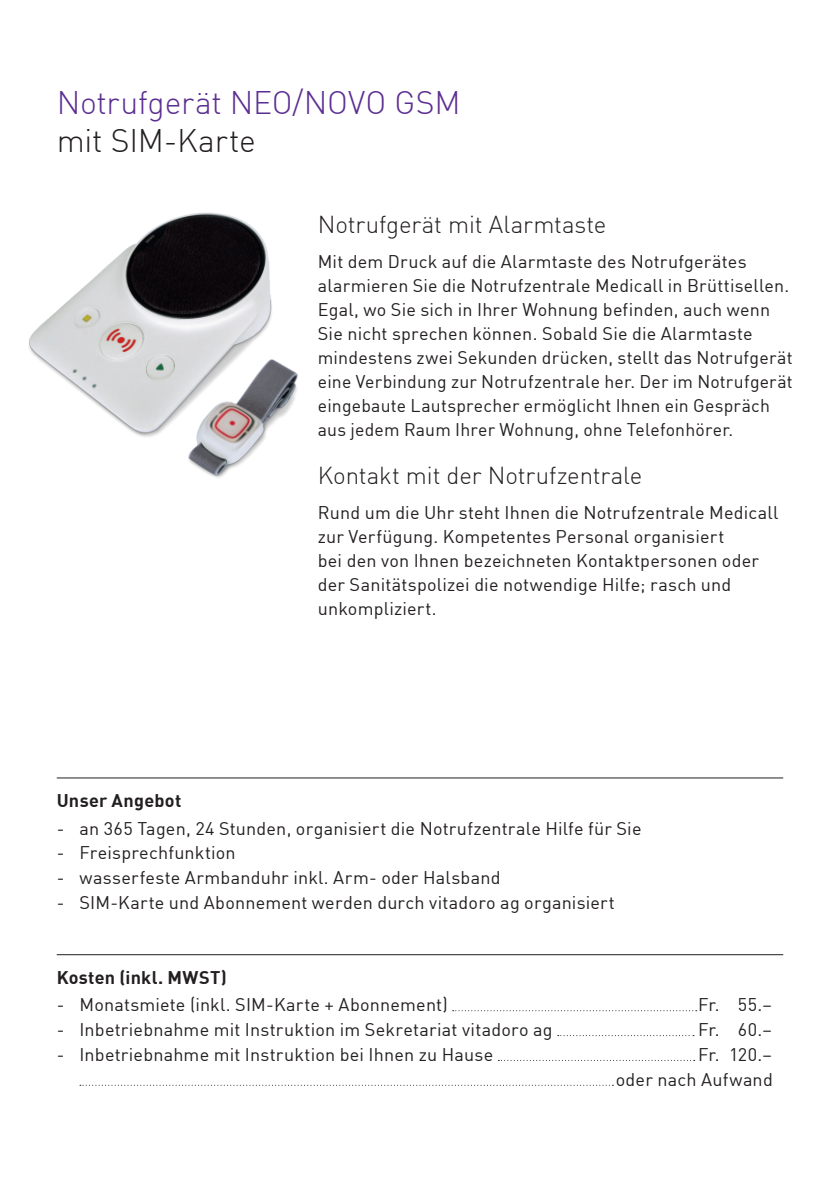
<style>
.page{position:relative;width:840px;height:1191px;background:#fff}
.page>*{position:absolute;margin:0;border:0;box-sizing:border-box;transform-origin:0 0}
.t1{font:300 32px "DIN";letter-spacing:-.005em;color:#5b2e91}
.t2{font:300 32px "DIN";letter-spacing:-.01em;color:#231f20}
.t3{font:300 24px "DIN";letter-spacing:-.005em;color:#231f20}
.t4{font:18px/24px "DIN";letter-spacing:.01em;color:#231f20}
.t5{font:700 18px "DIN";letter-spacing:.015em;color:#231f20}
</style>
<div class="page">
<hr style="left:57px;top:777px;width:725px;height:1px;background:#231f20">
<hr style="left:57px;top:954px;width:725px;height:1px;background:#231f20">
<svg style="left:452px;top:1010px;width:244px;height:1px"></svg>
<svg style="left:557px;top:1035px;width:136px;height:1px"></svg>
<svg style="left:498px;top:1060px;width:196px;height:1px"></svg>
<svg style="left:80px;top:1084px;width:533px;height:1px"></svg>
<img style="left:29px;top:212px;width:269px;height:266px">
<p class="t1" style="left:57px;top:82px;width:405px">Notrufgerät NEO/NOVO GSM</p>
<p class="t2" style="left:57px;top:121px;width:200px">mit SIM-Karte</p>
<p class="t3" style="left:317px;top:209px;width:290px">Notrufgerät mit Alarmtaste</p>
<p class="t4" style="left:317px;top:249px;width:476px">Mit dem Druck auf die Alarmtaste des Notrufgerätes alarmieren Sie die Notrufzentrale Medicall in Brüttisellen.<br>Egal, wo Sie sich in Ihrer Wohnung befinden, auch wenn Sie nicht sprechen können. Sobald Sie die Alarmtaste mindestens zwei Sekunden drücken, stellt das Notrufgerät eine Verbindung zur Notrufzentrale her. Der im Notrufgerät eingebaute Lautsprecher ermöglicht Ihnen ein Gespräch aus jedem Raum Ihrer Wohnung, ohne Telefonhörer.</p>
<p class="t3" style="left:317px;top:460px;width:326px">Kontakt mit der Notrufzentrale</p>
<p class="t4" style="left:317px;top:500px;width:462px">Rund um die Uhr steht Ihnen die Notrufzentrale Medicall zur Verfügung. Kompetentes Personal organisiert<br>bei den von Ihnen bezeichneten Kontaktpersonen oder der Sanitätspolizei die notwendige Hilfe; rasch und unkompliziert.</p>
<p class="t5" style="left:57px;top:788px;width:126px">Unser Angebot</p>
<p class="t4" style="left:57px;top:815px;width:586px">- an 365 Tagen, 24 Stunden, organisiert die Notrufzentrale Hilfe für Sie</p>
<p class="t4" style="left:57px;top:840px;width:180px">- Freisprechfunktion</p>
<p class="t4" style="left:57px;top:865px;width:445px">- wasserfeste Armbanduhr inkl. Arm- oder Halsband</p>
<p class="t4" style="left:57px;top:890px;width:559px">- SIM-Karte und Abonnement werden durch vitadoro ag organisiert</p>
<p class="t5" style="left:57px;top:965px;width:172px">Kosten (inkl. MWST)</p>
<p class="t4" style="left:57px;top:992px;width:392px">- Monatsmiete (inkl. SIM-Karte + Abonnement)</p>
<p class="t4" style="left:697px;top:992px;width:75px">Fr. 55.–</p>
<p class="t4" style="left:57px;top:1017px;width:497px">- Inbetriebnahme mit Instruktion im Sekretariat vitadoro ag</p>
<p class="t4" style="left:697px;top:1017px;width:75px">Fr. 60.–</p>
<p class="t4" style="left:57px;top:1042px;width:438px">- Inbetriebnahme mit Instruktion bei Ihnen zu Hause</p>
<p class="t4" style="left:697px;top:1042px;width:75px">Fr. 120.–</p>
<p class="t4" style="left:615px;top:1067px;width:158px">oder nach Aufwand</p>
</div>
